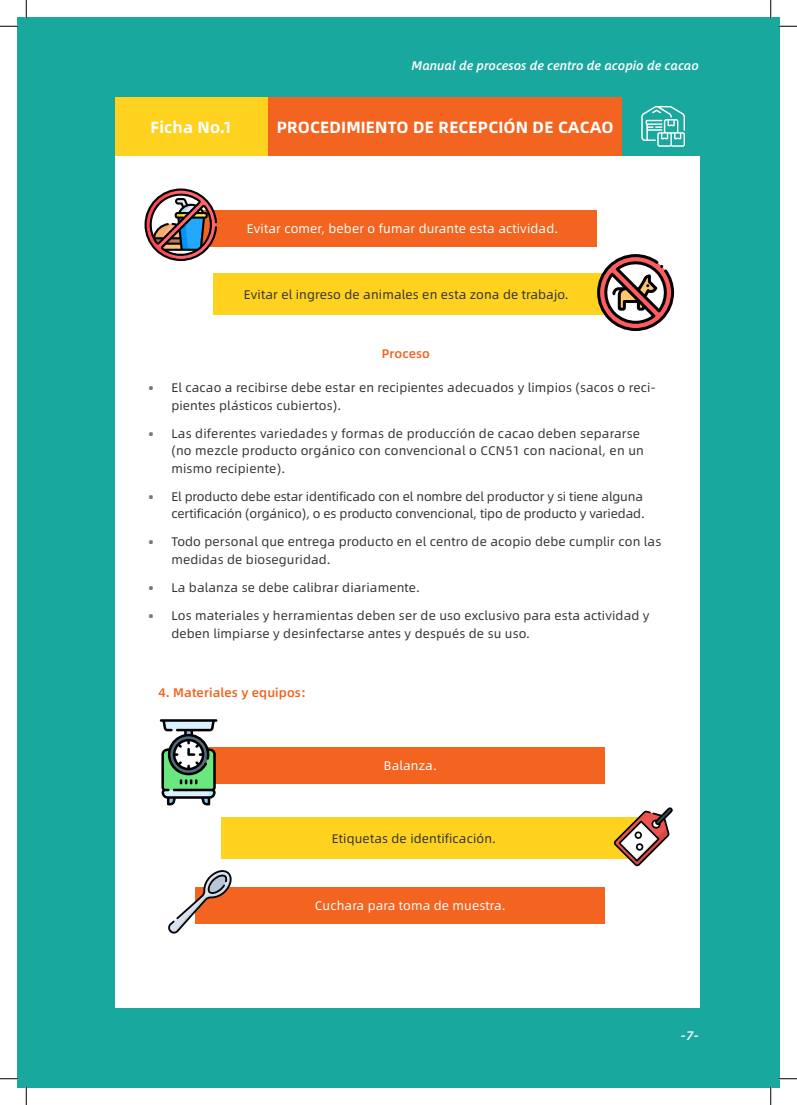
<style>
.page{position:relative;width:797px;height:1105px;background:#fff}
.page>*{position:absolute;margin:0;border:0;box-sizing:border-box;transform-origin:0 0}
.t1{font:700 16.25px "Alibaba Sans";letter-spacing:.01em;color:#fff}
.t2{font:12.5px/17.5px "Alibaba Sans";letter-spacing:.01em;color:#313232}
.t3{font:12.5px/17.5px "Alibaba Sans";letter-spacing:-.01em;color:#313232;text-align:right}
.t4{font:12.5px "Alibaba Sans";letter-spacing:.01em;color:#fff}
.t5{font:italic 500 12.5px "Alibaba Sans";letter-spacing:.01em;color:#fff}
.t6{font:500 12.5px "Alibaba Sans";letter-spacing:.01em;color:#f36421}
.s1{font-weight:700;color:#77777a}
</style>
<div class="page">
<div style="left:17px;top:17px;width:9px;height:1070px;background:#19a89d"></div>
<div style="left:26px;top:17px;width:753px;height:1070px;background:#19a89d"></div>
<div style="left:115px;top:97px;width:584px;height:911px;background:#fff"></div>
<div style="left:187px;top:210px;width:410px;height:36px;background:#f36421"></div>
<svg style="left:144px;top:188px;width:73px;height:73px"></svg>
<div style="left:214px;top:273px;width:423px;height:42px;background:#ffd220"></div>
<svg style="left:597px;top:254px;width:77px;height:77px"></svg>
<div style="left:622px;top:93px;width:82px;height:63px;background:#19a89d"></div>
<div style="left:115px;top:97px;width:153px;height:59px;background:#ffd220"></div>
<div style="left:268px;top:97px;width:354px;height:59px;background:#f36421"></div>
<svg style="left:641px;top:106px;width:44px;height:41px"></svg>
<div style="left:195px;top:747px;width:410px;height:37px;background:#f36421"></div>
<svg style="left:160px;top:719px;width:57px;height:86px"></svg>
<div style="left:195px;top:887px;width:410px;height:36px;background:#f36421"></div>
<svg style="left:168px;top:870px;width:64px;height:63px"></svg>
<div style="left:221px;top:817px;width:424px;height:42px;background:#ffd220"></div>
<svg style="left:614px;top:807px;width:59px;height:59px"></svg>
<svg style="left:0;top:25px;width:19px;height:2px"></svg>
<svg style="left:778px;top:25px;width:19px;height:2px"></svg>
<svg style="left:0;top:1078px;width:19px;height:1px"></svg>
<svg style="left:778px;top:1078px;width:19px;height:1px"></svg>
<svg style="left:25px;top:0;width:2px;height:19px"></svg>
<svg style="left:25px;top:1086px;width:2px;height:19px"></svg>
<svg style="left:770px;top:0;width:1px;height:19px"></svg>
<svg style="left:770px;top:1086px;width:1px;height:19px"></svg>
<p class="t5" style="left:411px;top:55px;width:289px">Manual de procesos de centro de acopio de cacao</p>
<h1 class="t1" style="left:150px;top:114px;width:83px">Ficha No.1</h1>
<h1 class="t1" style="left:277px;top:114px;width:338px">PROCEDIMIENTO DE RECEPCIÓN DE CACAO</h1>
<p class="t4" style="left:247px;top:219px;width:313px">Evitar comer, beber o fumar durante esta actividad.</p>
<p class="t2" style="left:244px;top:285px;width:326px">Evitar el ingreso de animales en esta zona de trabajo.</p>
<p class="t6" style="left:381px;top:344px;width:50px">Proceso</p>
<p class="t2" style="left:171px;top:378px;width:486px;text-indent:-22px"><span class="s1">•</span> El cacao a recibirse debe estar en recipientes adecuados y limpios (sacos o reci&shy;pientes plásticos cubiertos).</p>
<p class="t2" style="left:171px;top:424px;width:474px;text-indent:-23px"><span class="s1">•</span> Las diferentes variedades y formas de producción de cacao deben separarse (no mezcle producto orgánico con convencional o CCN51 con nacional, en un mismo recipiente).</p>
<p class="t3" style="left:149px;top:487px;width:497px"><span class="s1">•</span> El producto debe estar identificado con el nombre del productor y si tiene alguna certificación (orgánico), o es producto convencional, tipo de producto y variedad.</p>
<p class="t2" style="left:171px;top:532px;width:491px;text-indent:-23px"><span class="s1">•</span> Todo personal que entrega producto en el centro de acopio debe cumplir con las medidas de bioseguridad.</p>
<p class="t2" style="left:149px;top:578px;width:272px"><span class="s1">•</span> La balanza se debe calibrar diariamente.</p>
<p class="t2" style="left:171px;top:606px;width:479px;text-indent:-22px"><span class="s1">•</span> Los materiales y herramientas deben ser de uso exclusivo para esta actividad y deben limpiarse y desinfectarse antes y después de su uso.</p>
<p class="t6" style="left:158px;top:683px;width:149px">4. Materiales y equipos:</p>
<p class="t4" style="left:384px;top:756px;width:54px">Balanza.</p>
<p class="t2" style="left:332px;top:829px;width:166px">Etiquetas de identificación.</p>
<p class="t4" style="left:315px;top:896px;width:192px">Cuchara para toma de muestra.</p>
<p class="t5" style="left:680px;top:1025px;width:20px">-7-</p>
</div>
